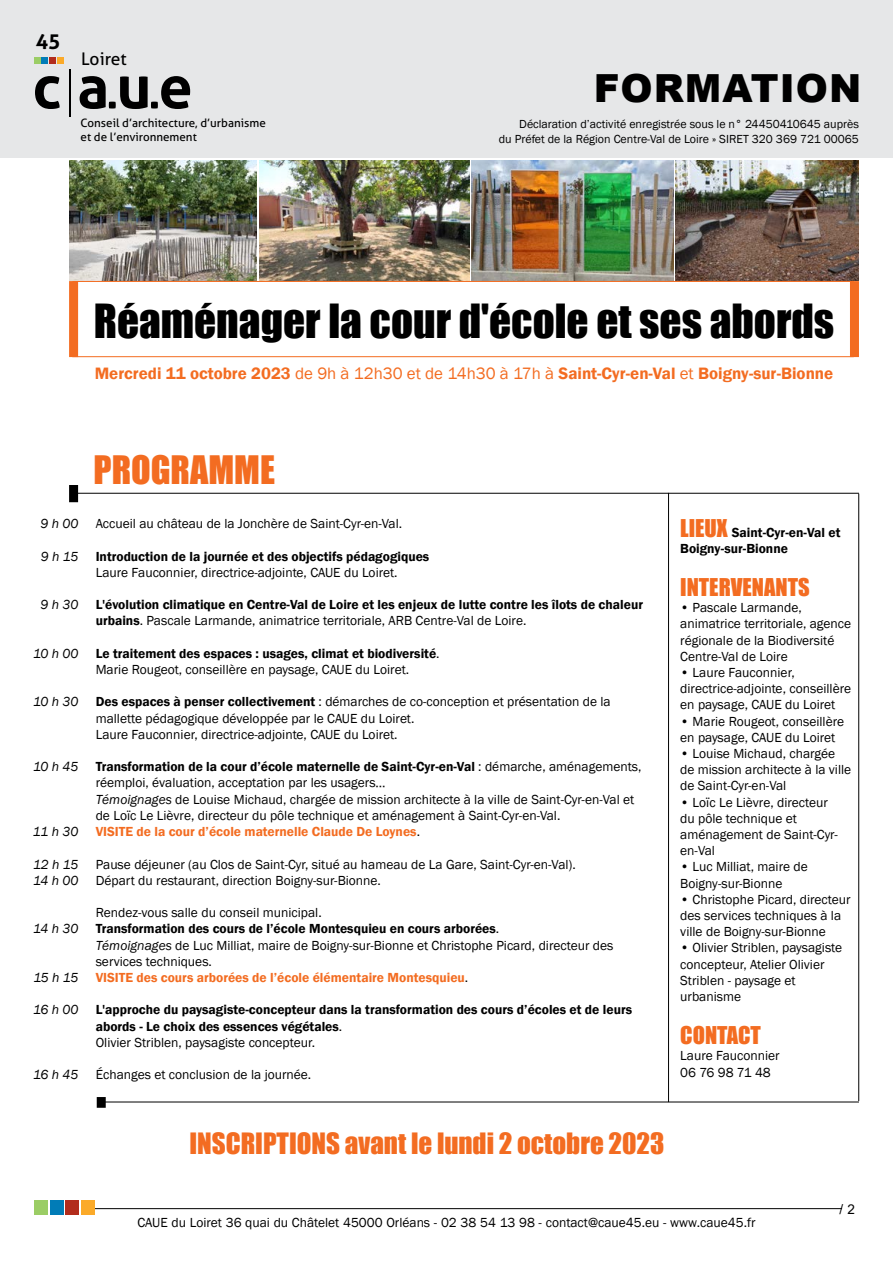
<style>
.page{position:relative;width:893px;height:1263px;background:#fff}
.page>*{position:absolute;margin:0;border:0;box-sizing:border-box;transform-origin:0 0}
.t1{font:43.2px "Impact";color:#000}
.t2{font:900 38.7px "Arial";letter-spacing:.025em;color:#000}
.t3{font:36px "Impact";color:#f36c21}
.t4{font:27px "Impact";color:#f36c21}
.t5{font:22.5px "Impact";color:#f36c21}
.t6{font:700 20.7px "Aller";color:#000}
.t7{font:17.4px "Aller";color:#000}
.t8{font:600 16.95px "Franklin Gothic";color:#f36c21}
.t9{font:13.5px/16.2px "Franklin Gothic";color:#000}
.t10{font:600 13.5px/16.2px "Franklin Gothic";color:#000}
.t11{font:italic 13.5px/16.2px "Franklin Gothic";letter-spacing:-.015em;color:#000}
.t12{font:13.5px "Arial";color:#000}
.t13{font:12px/14.4px "Franklin Gothic";color:#000;text-align:right}
.t14{font:11.55px/14px "Aller";color:#000}
.s1{font-weight:400}
.s2{font-weight:600}
.s3{font-style:italic}
.s4{font-weight:600;color:#f36c21}
.s5{font-family:"Impact";font-weight:400;font-size:22.5px;color:#f36c21}
</style>
<div class="page">
<div style="left:0;top:0;width:893px;height:158px;background:#e6e7e8"></div>
<hr style="left:87px;top:1208px;width:755px;height:1px;background:#000">
<div style="left:41px;top:57px;width:7px;height:7px;background:#017cb7"></div>
<div style="left:34px;top:57px;width:6px;height:7px;background:#9bcd65"></div>
<div style="left:57px;top:57px;width:6px;height:7px;background:#fbaa29"></div>
<div style="left:49px;top:57px;width:7px;height:7px;background:#b22c1c"></div>
<hr style="left:69px;top:69px;width:2px;height:47px;background:#000">
<svg style="left:35px;top:76px;width:25px;height:33px"></svg>
<svg style="left:80px;top:76px;width:110px;height:33px"></svg>
<div style="left:50px;top:1201px;width:13px;height:14px;background:#017cb7"></div>
<div style="left:34px;top:1201px;width:14px;height:14px;background:#9bcd65"></div>
<div style="left:81px;top:1201px;width:14px;height:14px;background:#fbaa29"></div>
<div style="left:65px;top:1201px;width:14px;height:14px;background:#b22c1c"></div>
<img style="left:675px;top:160px;width:184px;height:120px">
<img style="left:259px;top:160px;width:210px;height:121px">
<img style="left:69px;top:160px;width:188px;height:120px">
<img style="left:472px;top:160px;width:201px;height:121px">
<hr style="left:72px;top:281px;width:782px;height:1px;background:#f36c21">
<hr style="left:72px;top:356px;width:782px;height:1px;background:#f36c21">
<div style="left:69px;top:281px;width:9px;height:76px;background:#f36c21"></div>
<div style="left:850px;top:281px;width:9px;height:76px;background:#f36c21"></div>
<hr style="left:74px;top:493px;width:785px;height:1px;background:#000">
<hr style="left:101px;top:1102px;width:758px;height:1px;background:#000">
<hr style="left:668px;top:493px;width:1px;height:609px;background:#000">
<hr style="left:858px;top:494px;width:1px;height:607px;background:#000">
<div style="left:69px;top:485px;width:9px;height:17px;background:#000"></div>
<div style="left:97px;top:1097px;width:9px;height:11px;background:#000"></div>
<h3 class="t6" style="left:36px;top:29px;width:26px">45</h3>
<p class="t7" style="left:81px;top:48px;width:47px">Loiret</p>
<p class="t14" style="left:81px;top:116px;width:187px">Conseil d’architecture, d’urbanisme et de l’environnement</p>
<h2 class="t2" style="left:594px;top:60px;width:269px">FORMATION</h2>
<p class="t13" style="left:499px;top:117px;width:362px">Déclaration d’activité enregistrée sous le n° 24450410645 auprès<br>du Préfet de la Région Centre-Val de Loire » SIRET 320 369 721 00065</p>
<h1 class="t1" style="left:94px;top:287px;width:742px">Réaménager la cour d'école et ses abords</h1>
<p class="t8" style="left:95px;top:363px;width:740px">Mercredi 11 octobre 2023 <span class="s1">de 9h à 12h30 et de 14h30 à 17h à</span> Saint-Cyr-en-Val <span class="s1">et</span> Boigny-sur-Bionne</p>
<h3 class="t3" style="left:94px;top:442px;width:183px">programme</h3>
<p class="t11" style="left:41px;top:516px;width:39px">9 h 00</p>
<p class="t11" style="left:41px;top:548px;width:39px">9 h 15</p>
<p class="t11" style="left:41px;top:597px;width:39px">9 h 30</p>
<p class="t11" style="left:33px;top:645px;width:47px">10 h 00</p>
<p class="t11" style="left:33px;top:694px;width:47px">10 h 30</p>
<p class="t11" style="left:33px;top:759px;width:47px">10 h 45</p>
<p class="t11" style="left:33px;top:824px;width:47px">11 h 30</p>
<p class="t11" style="left:33px;top:856px;width:47px">12 h 15<br>14 h 00</p>
<p class="t11" style="left:33px;top:921px;width:47px">14 h 30</p>
<p class="t11" style="left:33px;top:969px;width:47px">15 h 15</p>
<p class="t11" style="left:33px;top:1002px;width:47px">16 h 00</p>
<p class="t11" style="left:33px;top:1067px;width:47px">16 h 45</p>
<p class="t9" style="left:96px;top:516px;width:308px">Accueil au château de la Jonchère de Saint-Cyr-en-Val.</p>
<p class="t10" style="left:96px;top:548px;width:335px">Introduction de la journée et des objectifs pédagogiques</p>
<p class="t9" style="left:96px;top:564px;width:303px">Laure Fauconnier, directrice-adjointe, CAUE du Loiret.</p>
<p class="t10" style="left:96px;top:597px;width:549px">L'évolution climatique en Centre-Val de Loire et les enjeux de lutte contre les îlots de chaleur urbains<span class="s1">. Pascale Larmande, animatrice territoriale, ARB Centre-Val de Loire.</span></p>
<p class="t10" style="left:96px;top:645px;width:345px">Le traitement des espaces : usages, climat et biodiversité<span class="s1">.<br>Marie Rougeot, conseillère en paysage, CAUE du Loiret.</span></p>
<p class="t9" style="left:96px;top:694px;width:516px"><span class="s2">Des espaces à penser collectivement</span> : démarches de co-conception et présentation de la mallette pédagogique développée par le CAUE du Loiret.<br>Laure Fauconnier, directrice-adjointe, CAUE du Loiret.</p>
<p class="t9" style="left:96px;top:759px;width:547px"><span class="s2">Transformation de la cour d’école maternelle de Saint-Cyr-en-Val</span> : démarche, aménagements, réemploi, évaluation, acceptation par les usagers…<br><span class="s3">Témoignages</span> de Louise Michaud, chargée de mission architecte à la ville de Saint-Cyr-en-Val et de Loïc Le Lièvre, directeur du pôle technique et aménagement à Saint-Cyr-en-Val.<br><span class="s4">VISITE de la cour d’école maternelle Claude De Loynes</span>.</p>
<p class="t9" style="left:96px;top:856px;width:482px">Pause déjeuner (au Clos de Saint-Cyr, situé au hameau de La Gare, Saint-Cyr-en-Val).<br>Départ du restaurant, direction Boigny-sur-Bionne.</p>
<p class="t9" style="left:96px;top:905px;width:519px">Rendez-vous salle du conseil municipal.<br><span class="s2">Transformation des cours de l’école Montesquieu en cours arborées</span>.<br><span class="s3">Témoignages</span> de Luc Milliat, maire de Boigny-sur-Bionne et Christophe Picard, directeur des services techniques.<br><span class="s4">VISITE des cours arborées de l’école élémentaire Montesquieu</span>.</p>
<p class="t10" style="left:96px;top:1002px;width:538px">L'approche du paysagiste-concepteur dans la transformation des cours d’écoles et de leurs abords - Le choix des essences végétales<span class="s1">.<br>Olivier Striblen, paysagiste concepteur.</span></p>
<p class="t9" style="left:96px;top:1067px;width:217px">Échanges et conclusion de la journée.</p>
<p class="t10" style="left:680px;top:524px;width:162px"><span class="s5">LieuX</span> Saint-Cyr-en-Val et<br>Boigny-sur-Bionne</p>
<h3 class="t5" style="left:680px;top:570px;width:131px">Intervenants</h3>
<p class="t9" style="left:680px;top:600px;width:173px">• Pascale Larmande, animatrice territoriale, agence régionale de la Biodiversité<br>Centre-Val de Loire</p>
<p class="t9" style="left:680px;top:665px;width:172px">• Laure Fauconnier, directrice-adjointe, conseillère en paysage, CAUE du Loiret</p>
<p class="t9" style="left:680px;top:713px;width:165px">• Marie Rougeot, conseillère en paysage, CAUE du Loiret</p>
<p class="t9" style="left:680px;top:746px;width:173px">• Louise Michaud, chargée de mission architecte à la ville de Saint-Cyr-en-Val</p>
<p class="t9" style="left:680px;top:794px;width:159px">• Loïc Le Lièvre, directeur du pôle technique et aménagement de Saint-Cyr&shy;en-Val</p>
<p class="t9" style="left:680px;top:859px;width:129px">• Luc Milliat, maire de<br>Boigny-sur-Bionne</p>
<p class="t9" style="left:680px;top:891px;width:172px">• Christophe Picard, directeur des services techniques à la ville de Boigny-sur-Bionne</p>
<p class="t9" style="left:680px;top:940px;width:163px">• Olivier Striblen, paysagiste concepteur, Atelier Olivier<br>Striblen - paysage et urbanisme</p>
<h3 class="t5" style="left:680px;top:1018px;width:82px">contact</h3>
<p class="t9" style="left:680px;top:1048px;width:101px">Laure Fauconnier<br>06 76 98 71 48</p>
<h3 class="t4" style="left:189px;top:1122px;width:477px">Inscriptions avant le lundi 2 octobre 2023</h3>
<p class="t9" style="left:137px;top:1215px;width:620px">CAUE du Loiret 36 quai du Châtelet 45000 Orléans - 02 38 54 13 98 - contact@caue45.eu - www.caue45.fr</p>
<p class="t12" style="left:839px;top:1200px;width:17px">/ 2</p>
</div>
